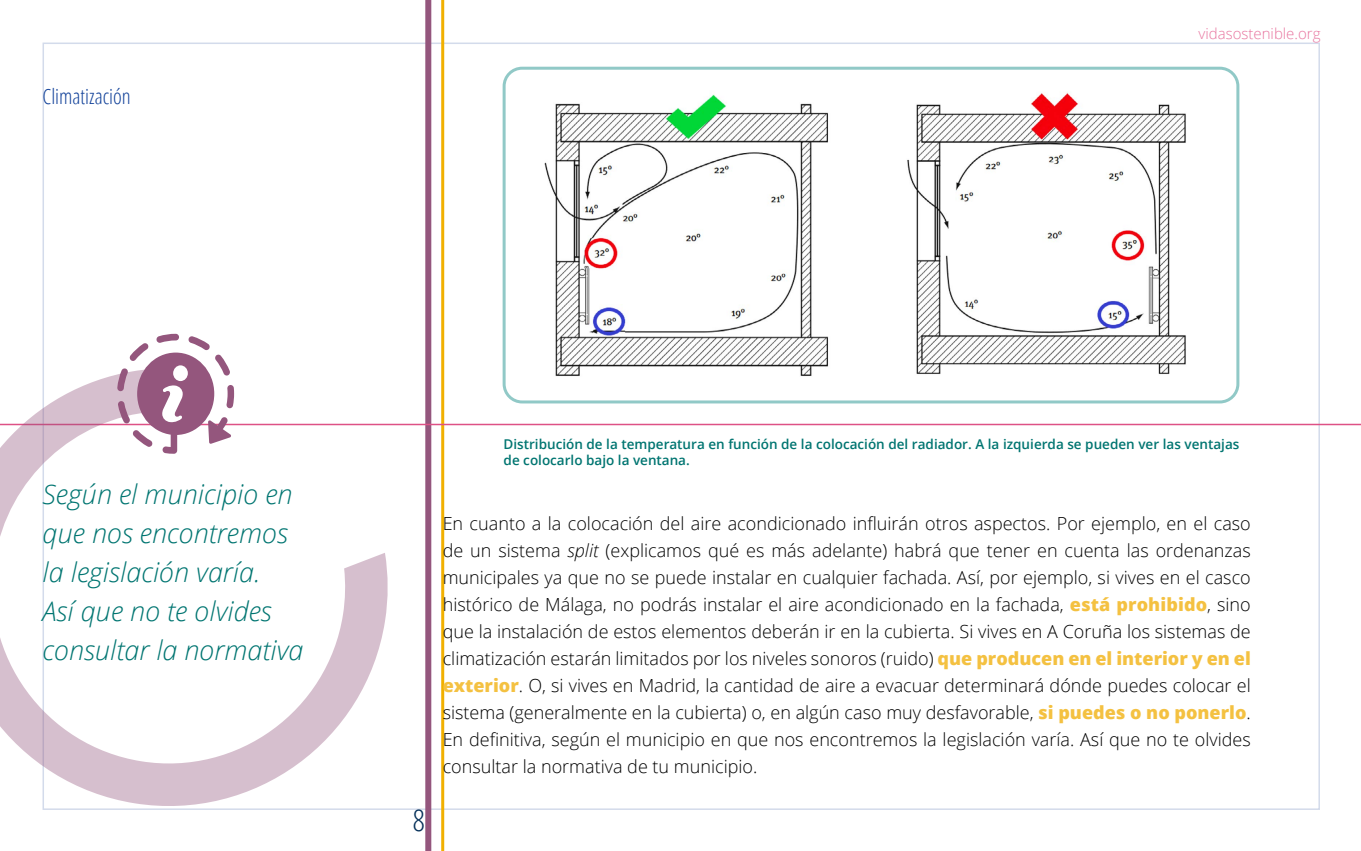
<style>
.page{position:relative;width:1361px;height:851px;background:#fff}
.page>*{position:absolute;margin:0;border:0;box-sizing:border-box;transform-origin:0 0}
.t1{font:300 condensed 30px "Open Sans";color:#042f58}
.t2{font:italic 300 27px/39px "Open Sans";color:#007571}
.t3{font:300 condensed 21px "Open Sans";color:#114199}
.t4{font:300 18px/27px "Open Sans";color:#000;text-align:justify}
.t5{font:300 15px "Open Sans";color:#e8759f}
.t6{font:600 13.5px/16.5px "Open Sans";color:#007571}
.s1{font-style:italic}
.s2{font-weight:800;color:#f4c141}
</style>
<div class="page">
<div style="left:425px;top:0;width:6px;height:850px;background:#94567d"></div>
<hr style="left:441px;top:0;width:3px;height:850px;background:#f1b000">
<hr style="left:0;top:423px;width:1361px;height:2px;background:#de5186">
<div style="left:502px;top:67px;width:737px;height:336px;border:3px solid #91c9c7;border-radius:18px"></div>
<img style="left:544px;top:94px;width:284px;height:282px">
<img style="left:907px;top:92px;width:279px;height:282px">
<svg style="left:129px;top:334px;width:100px;height:34px"></svg>
<svg style="left:0;top:368px;width:389px;height:442px"></svg>
<p class="t3" style="left:43px;top:82px;width:90px">Climatización</p>
<p class="t5" style="left:1198px;top:24px;width:124px">vidasostenible.org</p>
<h2 class="t2" style="left:43px;top:473px;width:262px">Según el municipio en que nos encontremos la legislación varía.<br>Así que no te olvides consultar la normativa</h2>
<h1 class="t1" style="left:413px;top:800px;width:13px">8</h1>
<p class="t6" style="left:503px;top:435px;width:737px">Distribución de la temperatura en función de la colocación del radiador. A la izquierda se pueden ver las ventajas de colocarlo bajo la ventana.</p>
<p class="t4" style="left:443px;top:509px;width:809px">En cuanto a la colocación del aire acondicionado influirán otros aspectos. Por ejemplo, en el caso de un sistema <span class="s1">split</span> (explicamos qué es más adelante) habrá que tener en cuenta las ordenanzas municipales ya que no se puede instalar en cualquier fachada. Así, por ejemplo, si vives en el casco histórico de Málaga, no podrás instalar el aire acondicionado en la fachada, <span class="s2">está prohibido</span>, sino que la instalación de estos elementos deberán ir en la cubierta. Si vives en A Coruña los sistemas de climatización estarán limitados por los niveles sonoros (ruido) <span class="s2">que producen en el interior y en el exterior</span>. O, si vives en Madrid, la cantidad de aire a evacuar determinará dónde puedes colocar el sistema (generalmente en la cubierta) o, en algún caso muy desfavorable, <span class="s2">si puedes o no ponerlo</span>.<br>En definitiva, según el municipio en que nos encontremos la legislación varía. Así que no te olvides consultar la normativa de tu municipio.</p>
</div>
